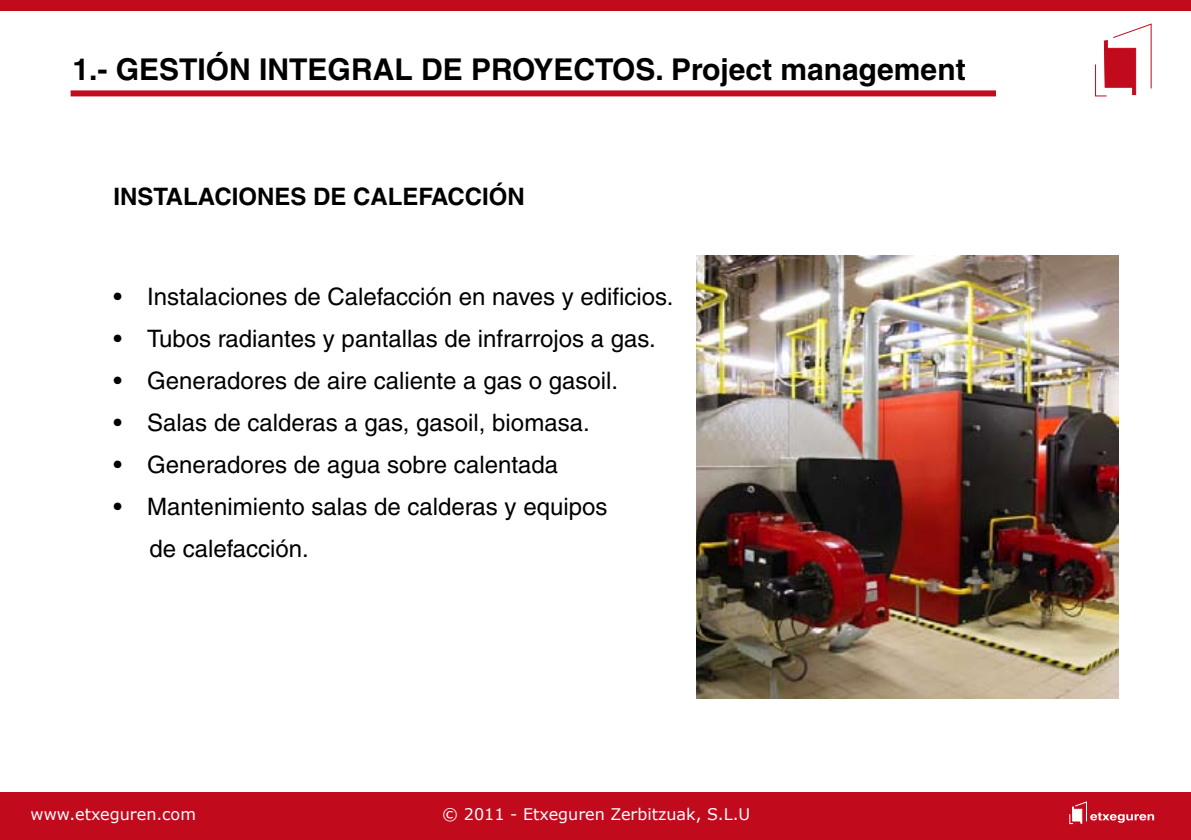
<style>
.page{position:relative;width:1191px;height:840px;background:#fff}
.page>*{position:absolute;margin:0;border:0;box-sizing:border-box;transform-origin:0 0}
.t1{font:700 30px "Helvetica LT";color:#000}
.t2{font:24px/42px "Helvetica LT";color:#000}
.t3{font:700 24px "Helvetica LT";color:#000}
.t4{font:16px "Verdana";color:#fff}
</style>
<div class="page">
<div style="left:0;top:792px;width:1191px;height:47px;background:#c20a1d"></div>
<div style="left:0;top:0;width:1191px;height:10px;background:#c20a1d"></div>
<svg style="left:1069px;top:801px;width:85px;height:22px"></svg>
<svg style="left:1095px;top:24px;width:56px;height:72px"></svg>
<div style="left:71px;top:90px;width:925px;height:6px;background:#c20a1d"></div>
<img style="left:697px;top:255px;width:422px;height:443px">
<p class="t1" style="left:72px;top:51px;width:894px">1.- GESTIÓN INTEGRAL DE PROYECTOS. Project management</p>
<p class="t3" style="left:113px;top:182px;width:413px">INSTALACIONES DE CALEFACCIÓN</p>
<p class="t2" style="left:113px;top:275px;width:561px">• Instalaciones de Calefacción en naves y edificios.</p>
<p class="t2" style="left:113px;top:317px;width:544px">• Tubos radiantes y pantallas de infrarrojos a gas.</p>
<p class="t2" style="left:113px;top:359px;width:506px">• Generadores de aire caliente a gas o gasoil.</p>
<p class="t2" style="left:113px;top:401px;width:478px">• Salas de calderas a gas, gasoil, biomasa.</p>
<p class="t2" style="left:113px;top:443px;width:446px">• Generadores de agua sobre calentada</p>
<p class="t2" style="left:149px;top:485px;width:459px;text-indent:-36px">• Mantenimiento salas de calderas y equipos de calefacción.</p>
<p class="t4" style="left:31px;top:803px;width:167px">www.etxeguren.com</p>
<p class="t4" style="left:442px;top:803px;width:309px">© 2011 - Etxeguren Zerbitzuak, S.L.U</p>
</div>
